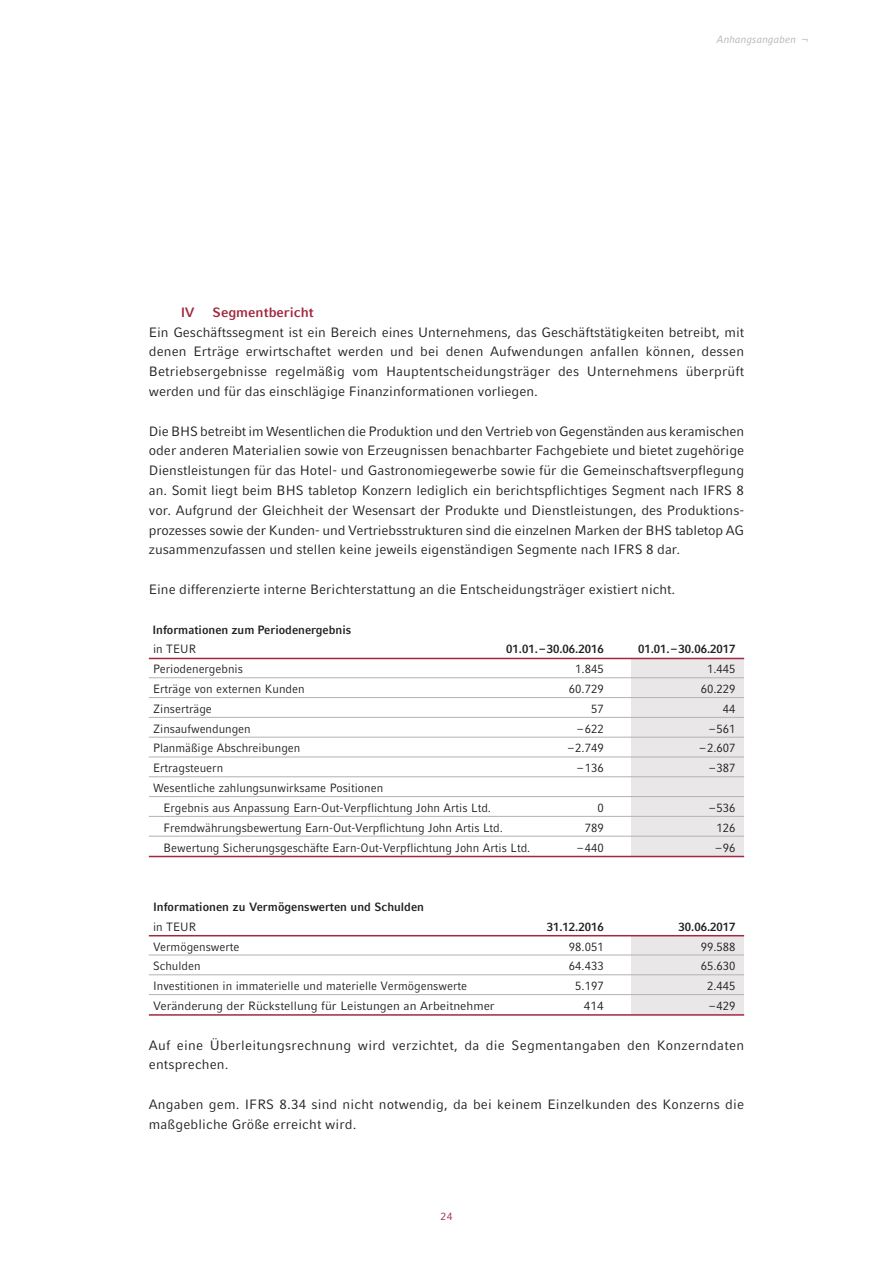
<style>
.page{position:relative;width:893px;height:1263px;background:#fff}
.page>*{position:absolute;margin:0;border:0;box-sizing:border-box;transform-origin:0 0}
.t1{font:13.5px/19.8px "Compatil Fact LT Com";color:#231f20;text-align:justify}
.t2{font:13.5px/19.8px "Compatil Fact LT Com";letter-spacing:.02em;color:#231f20}
.t3{font:700 13.5px "Compatil Fact LT Com";color:#a1293f}
.t4{font:12px/19.8px "Compatil Fact LT Com";color:#231f20;scale:.95 1}
.t5{font:700 12px "Compatil Fact LT Com";color:#231f20;scale:.95 1}
.t6{font:12px "Compatil Fact LT Com";color:#231f20}
.t7{font:italic 10.5px "Compatil Fact LT Com";color:#b4b2b3}
.t8{font:10.5px "Compatil Fact LT Com";color:#a1293f}
</style>
<div class="page">
<div style="left:631px;top:659px;width:113px;height:197px;background:#eae7e8"></div>
<div style="left:631px;top:936px;width:113px;height:79px;background:#eae7e8"></div>
<hr style="left:149px;top:658px;width:595px;height:1px;background:#a1293f">
<hr style="left:149px;top:677px;width:595px;height:1px;background:#b4b2b3">
<hr style="left:149px;top:697px;width:595px;height:1px;background:#b4b2b3">
<hr style="left:149px;top:717px;width:595px;height:1px;background:#b4b2b3">
<hr style="left:149px;top:737px;width:595px;height:1px;background:#b4b2b3">
<hr style="left:149px;top:757px;width:595px;height:1px;background:#b4b2b3">
<hr style="left:149px;top:776px;width:595px;height:1px;background:#b4b2b3">
<hr style="left:149px;top:796px;width:595px;height:1px;background:#b4b2b3">
<hr style="left:149px;top:816px;width:595px;height:1px;background:#b4b2b3">
<hr style="left:149px;top:836px;width:595px;height:1px;background:#b4b2b3">
<hr style="left:149px;top:856px;width:595px;height:1px;background:#a1293f">
<hr style="left:149px;top:935px;width:595px;height:1px;background:#a1293f">
<hr style="left:149px;top:955px;width:595px;height:1px;background:#b4b2b3">
<hr style="left:149px;top:974px;width:595px;height:1px;background:#b4b2b3">
<hr style="left:149px;top:994px;width:595px;height:1px;background:#b4b2b3">
<hr style="left:149px;top:1014px;width:595px;height:2px;background:#a1293f">
<p class="t7" style="left:717px;top:35px;width:93px">Anhangsangaben ¬</p>
<p class="t3" style="left:181px;top:307px;width:16px">IV</p>
<p class="t3" style="left:213px;top:307px;width:103px">Segmentbericht</p>
<p class="t1" style="left:149px;top:323px;width:597px">Ein Geschäftssegment ist ein Bereich eines Unternehmens, das Geschäftstätigkeiten betreibt, mit denen Erträge erwirtschaftet werden und bei denen Aufwendungen anfallen können, dessen Betriebsergebnisse regelmäßig vom Hauptentscheidungsträger des Unternehmens überprüft werden und für das einschlägige Finanzinformationen vorliegen.</p>
<p class="t1" style="left:149px;top:422px;width:597px">Die BHS betreibt im Wesentlichen die Produktion und den Vertrieb von Gegenständen aus keramischen oder anderen Materialien sowie von Erzeugnissen benachbarter Fachgebiete und bietet zugehörige Dienstleistungen für das Hotel- und Gastronomiegewerbe sowie für die Gemeinschaftsverpflegung an. Somit liegt beim BHS tabletop Konzern lediglich ein berichtspflichtiges Segment nach IFRS 8 vor. Aufgrund der Gleichheit der Wesensart der Produkte und Dienstleistungen, des Produktions - prozesses sowie der Kunden- und Vertriebsstrukturen sind die einzelnen Marken der BHS tabletop AG zusammenzufassen und stellen keine jeweils eigenständigen Segmente nach IFRS 8 dar.</p>
<p class="t1" style="left:149px;top:581px;width:528px">Eine differenzierte interne Berichterstattung an die Entscheidungsträger existiert nicht.</p>
<p class="t5" style="left:152px;top:625px;width:211px">Informationen zum Periodenergebnis</p>
<p class="t4" style="left:153px;top:641px;width:47px">in TEUR</p>
<p class="t5" style="left:506px;top:645px;width:104px">01.01. – 30.06.2016</p>
<p class="t5" style="left:638px;top:645px;width:104px">01.01. – 30.06.2017</p>
<p class="t4" style="left:153px;top:660px;width:96px">Periodenergebnis</p>
<p class="t4" style="left:575px;top:660px;width:32px">1.845</p>
<p class="t4" style="left:707px;top:660px;width:32px">1.445</p>
<p class="t4" style="left:153px;top:680px;width:161px">Erträge von externen Kunden</p>
<p class="t4" style="left:569px;top:680px;width:38px">60.729</p>
<p class="t4" style="left:701px;top:680px;width:38px">60.229</p>
<p class="t4" style="left:153px;top:700px;width:63px">Zinserträge</p>
<p class="t4" style="left:591px;top:700px;width:15px">57</p>
<p class="t4" style="left:723px;top:700px;width:15px">44</p>
<p class="t4" style="left:153px;top:720px;width:104px">Zinsaufwendungen</p>
<p class="t4" style="left:577px;top:720px;width:29px">– 622</p>
<p class="t4" style="left:709px;top:720px;width:29px">– 561</p>
<p class="t4" style="left:153px;top:740px;width:157px">Planmäßige Abschreibungen</p>
<p class="t4" style="left:568px;top:740px;width:39px">– 2.749</p>
<p class="t4" style="left:700px;top:740px;width:39px">– 2.607</p>
<p class="t4" style="left:153px;top:759px;width:75px">Ertragsteuern</p>
<p class="t4" style="left:577px;top:759px;width:29px">– 136</p>
<p class="t4" style="left:709px;top:759px;width:29px">– 387</p>
<p class="t4" style="left:164px;top:779px;width:346px;text-indent:-10px">Wesentliche zahlungsunwirksame Positionen<br>Ergebnis aus Anpassung Earn-Out-Verpflichtung John Artis Ltd.</p>
<p class="t4" style="left:597px;top:799px;width:8px">0</p>
<p class="t4" style="left:709px;top:799px;width:29px">– 536</p>
<p class="t4" style="left:164px;top:819px;width:359px">Fremdwährungsbewertung Earn-Out-Verpflichtung John Artis Ltd.</p>
<p class="t4" style="left:585px;top:819px;width:22px">789</p>
<p class="t4" style="left:717px;top:819px;width:22px">126</p>
<p class="t4" style="left:164px;top:839px;width:388px">Bewertung Sicherungsgeschäfte Earn-Out-Verpflichtung John Artis Ltd.</p>
<p class="t4" style="left:577px;top:839px;width:29px">– 440</p>
<p class="t4" style="left:716px;top:839px;width:23px">– 96</p>
<p class="t5" style="left:153px;top:902px;width:287px">Informationen zu Vermögenswerten und Schulden</p>
<p class="t4" style="left:153px;top:918px;width:47px">in TEUR</p>
<p class="t5" style="left:547px;top:922px;width:62px">31.12.2016</p>
<p class="t5" style="left:679px;top:922px;width:62px">30.06.2017</p>
<p class="t4" style="left:153px;top:938px;width:93px">Vermögenswerte</p>
<p class="t4" style="left:569px;top:938px;width:38px">98.051</p>
<p class="t4" style="left:701px;top:938px;width:38px">99.588</p>
<p class="t4" style="left:153px;top:957px;width:51px">Schulden</p>
<p class="t4" style="left:569px;top:957px;width:38px">64.433</p>
<p class="t4" style="left:701px;top:957px;width:38px">65.630</p>
<p class="t4" style="left:153px;top:977px;width:332px">Investitionen in immaterielle und materielle Vermögenswerte</p>
<p class="t4" style="left:575px;top:977px;width:32px">5.197</p>
<p class="t4" style="left:707px;top:977px;width:32px">2.445</p>
<p class="t6" style="left:153px;top:1001px;width:343px">Veränderung der Rückstellung für Leistungen an Arbeitnehmer</p>
<p class="t6" style="left:584px;top:1001px;width:22px">414</p>
<p class="t4" style="left:709px;top:997px;width:29px">– 429</p>
<p class="t2" style="left:149px;top:1036px;width:597px">Auf eine Überleitungsrechnung wird verzichtet, da die Segmentangaben den Konzerndaten entsprechen.</p>
<p class="t1" style="left:149px;top:1096px;width:597px">Angaben gem. IFRS 8.34 sind nicht notwendig, da bei keinem Einzelkunden des Konzerns die maßgebliche Größe erreicht wird.</p>
<p class="t8" style="left:440px;top:1212px;width:14px">24</p>
</div>
